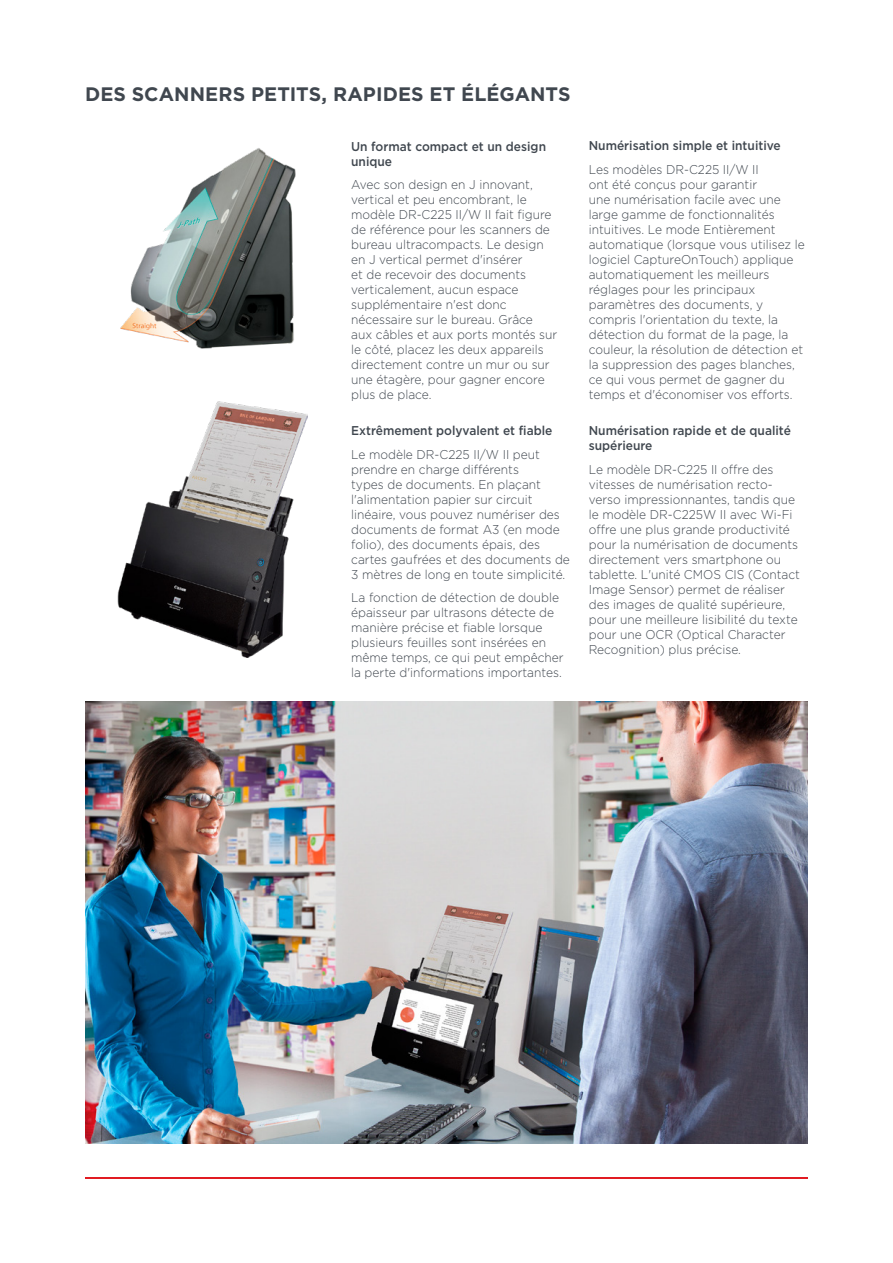
<style>
.page{position:relative;width:893px;height:1263px;background:#fff}
.page>*{position:absolute;margin:0;border:0;box-sizing:border-box;transform-origin:0 0}
.t1{font:700 19.5px "Gotham";color:#40474f}
.t2{font:300 12.75px/15px "Gotham";color:#40474f;scale:.94 1}
.t3{font:500 12.75px/15px "Gotham";color:#40474f;scale:.94 1}
</style>
<div class="page">
<img style="left:120px;top:148px;width:176px;height:201px">
<img style="left:85px;top:702px;width:723px;height:442px">
<img style="left:117px;top:401px;width:190px;height:257px">
<hr style="left:85px;top:1177px;width:723px;height:2px;background:#e11b22">
<h1 class="t1" style="left:85px;top:81px;width:487px">DES SCANNERS PETITS, RAPIDES ET ÉLÉGANTS</h1>
<p class="t3" style="left:351px;top:138px;width:209px">Un format compact et un design unique</p>
<p class="t2" style="left:351px;top:177px;width:221px">Avec son design en J innovant, vertical et peu encombrant, le modèle DR-C225 II/W II fait figure de référence pour les scanners de bureau ultracompacts. Le design en J vertical permet d'insérer<br>et de recevoir des documents verticalement, aucun espace supplémentaire n'est donc nécessaire sur le bureau. Grâce<br>aux câbles et aux ports montés sur le côté, placez les deux appareils directement contre un mur ou sur une étagère, pour gagner encore plus de place.</p>
<p class="t3" style="left:351px;top:423px;width:216px">Extrêmement polyvalent et fiable</p>
<p class="t2" style="left:351px;top:446px;width:234px">Le modèle DR-C225 II/W II peut prendre en charge différents<br>types de documents. En plaçant l'alimentation papier sur circuit linéaire, vous pouvez numériser des documents de format A3 (en mode folio), des documents épais, des cartes gaufrées et des documents de 3 mètres de long en toute simplicité.</p>
<p class="t2" style="left:351px;top:590px;width:228px">La fonction de détection de double épaisseur par ultrasons détecte de manière précise et fiable lorsque plusieurs feuilles sont insérées en même temps, ce qui peut empêcher la perte d'informations importantes.</p>
<p class="t3" style="left:589px;top:138px;width:206px">Numérisation simple et intuitive</p>
<p class="t2" style="left:589px;top:161px;width:231px">Les modèles DR-C225 II/W II<br>ont été conçus pour garantir<br>une numérisation facile avec une large gamme de fonctionnalités intuitives. Le mode Entièrement automatique (lorsque vous utilisez le logiciel CaptureOnTouch) applique automatiquement les meilleurs réglages pour les principaux paramètres des documents, y compris l'orientation du texte, la détection du format de la page, la couleur, la résolution de détection et la suppression des pages blanches, ce qui vous permet de gagner du temps et d'économiser vos efforts.</p>
<p class="t3" style="left:589px;top:423px;width:217px">Numérisation rapide et de qualité supérieure</p>
<p class="t2" style="left:589px;top:461px;width:226px">Le modèle DR-C225 II offre des vitesses de numérisation recto&shy;verso impressionnantes, tandis que le modèle DR-C225W II avec Wi-Fi offre une plus grande productivité pour la numérisation de documents directement vers smartphone ou tablette. L'unité CMOS CIS (Contact Image Sensor) permet de réaliser des images de qualité supérieure, pour une meilleure lisibilité du texte pour une OCR (Optical Character Recognition) plus précise.</p>
</div>
